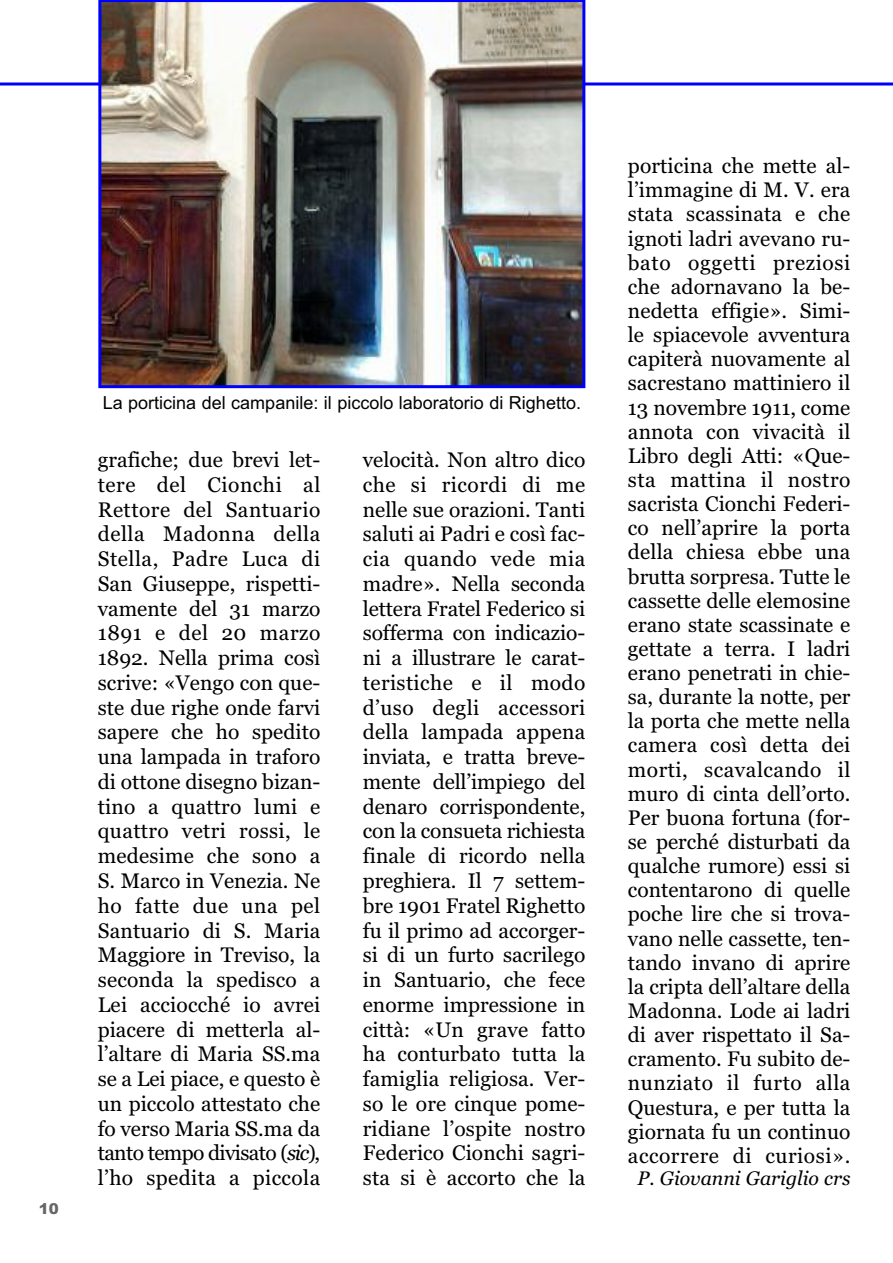
<style>
.page{position:relative;width:893px;height:1263px;background:#fff}
.page>*{position:absolute;margin:0;border:0;box-sizing:border-box;transform-origin:0 0}
.t1{font:21px/24.8px "Georgia";letter-spacing:.005em;color:#000;text-align:justify}
.t2{font:italic 19.5px "Georgia";color:#000}
.t3{font:18px "Arial";color:#000}
.t4{font:900 15px "Arial";color:#666}
.s1{font-style:italic}
</style>
<div class="page">
<svg style="left:0;top:82px;width:893px;height:4px;background:#3f3fff"></svg>
<img style="left:98px;top:0;width:487px;height:388px">
<p class="t4" style="left:39px;top:1200px;width:22px">10</p>
<p class="t3" style="left:103px;top:392px;width:480px">La porticina del campanile: il piccolo laboratorio di Righetto.</p>
<p class="t1" style="left:98px;top:447px;width:224px">grafiche; due brevi let&shy;tere del Cionchi al Rettore del Santuario della Madonna della Stella, Padre Luca di San Giuseppe, rispetti&shy;vamente del 31 marzo 1891 e del 20 marzo 1892. Nella prima così scrive: «Vengo con que&shy;ste due righe onde farvi sapere che ho spedito una lampada in traforo di ottone disegno bizan&shy;tino a quattro lumi e quattro vetri rossi, le medesime che sono a S. Marco in Venezia. Ne ho fatte due una pel Santuario di S. Maria Maggiore in Treviso, la seconda la spedisco a Lei acciocché io avrei piacere di metterla al&shy;l’altare di Maria SS.ma se a Lei piace, e questo è un piccolo attestato che fo verso Maria SS.ma da tanto tempo divisato (<span class="s1">sic</span>), l’ho spedita a piccola</p>
<p class="t1" style="left:363px;top:447px;width:224px">velocità. Non altro dico che si ricordi di me nelle sue orazioni. Tanti saluti ai Padri e così fac&shy;cia quando vede mia madre». Nella seconda lettera Fratel Federico si sofferma con indicazio&shy;ni a illustrare le carat&shy;teristiche e il modo d’uso degli accessori della lampada appena inviata, e tratta breve&shy;mente dell’impiego del denaro corrispondente, con la consueta richiesta finale di ricordo nella preghiera. Il 7 settem&shy;bre 1901 Fratel Righetto fu il primo ad accorger&shy;si di un furto sacrilego in Santuario, che fece enorme impressione in città: «Un grave fatto ha conturbato tutta la famiglia religiosa. Ver&shy;so le ore cinque pome&shy;ridiane l’ospite nostro Federico Cionchi sagri&shy;sta si è accorto che la</p>
<p class="t1" style="left:628px;top:154px;width:224px;line-height:24.2px">porticina che mette al&shy;l’immagine di M. V. era stata scassinata e che ignoti ladri avevano ru&shy;bato oggetti preziosi che adornavano la be&shy;nedetta effigie». Simi&shy;le spiacevole avventura capiterà nuovamente al sacrestano mattiniero il 13 novembre 1911, come annota con vivacità il Libro degli Atti: «Que&shy;sta mattina il nostro sacrista Cionchi Federi&shy;co nell’aprire la porta della chiesa ebbe una brutta sorpresa. Tutte le cassette delle elemosine erano state scassinate e gettate a terra. I ladri erano penetrati in chie&shy;sa, durante la notte, per la porta che mette nella camera così detta dei morti, scavalcando il muro di cinta dell’orto.<br>Per buona fortuna (for&shy;se perché disturbati da qualche rumore) essi si contentarono di quelle poche lire che si trova&shy;vano nelle cassette, ten&shy;tando invano di aprire la cripta dell’altare della Madonna. Lode ai ladri di aver rispettato il Sa&shy;cramento. Fu subito de&shy;nunziato il furto alla Questura, e per tutta la giornata fu un continuo accorrere di curiosi».</p>
<p class="t2" style="left:637px;top:1167px;width:214px">P. Giovanni Gariglio crs</p>
</div>
